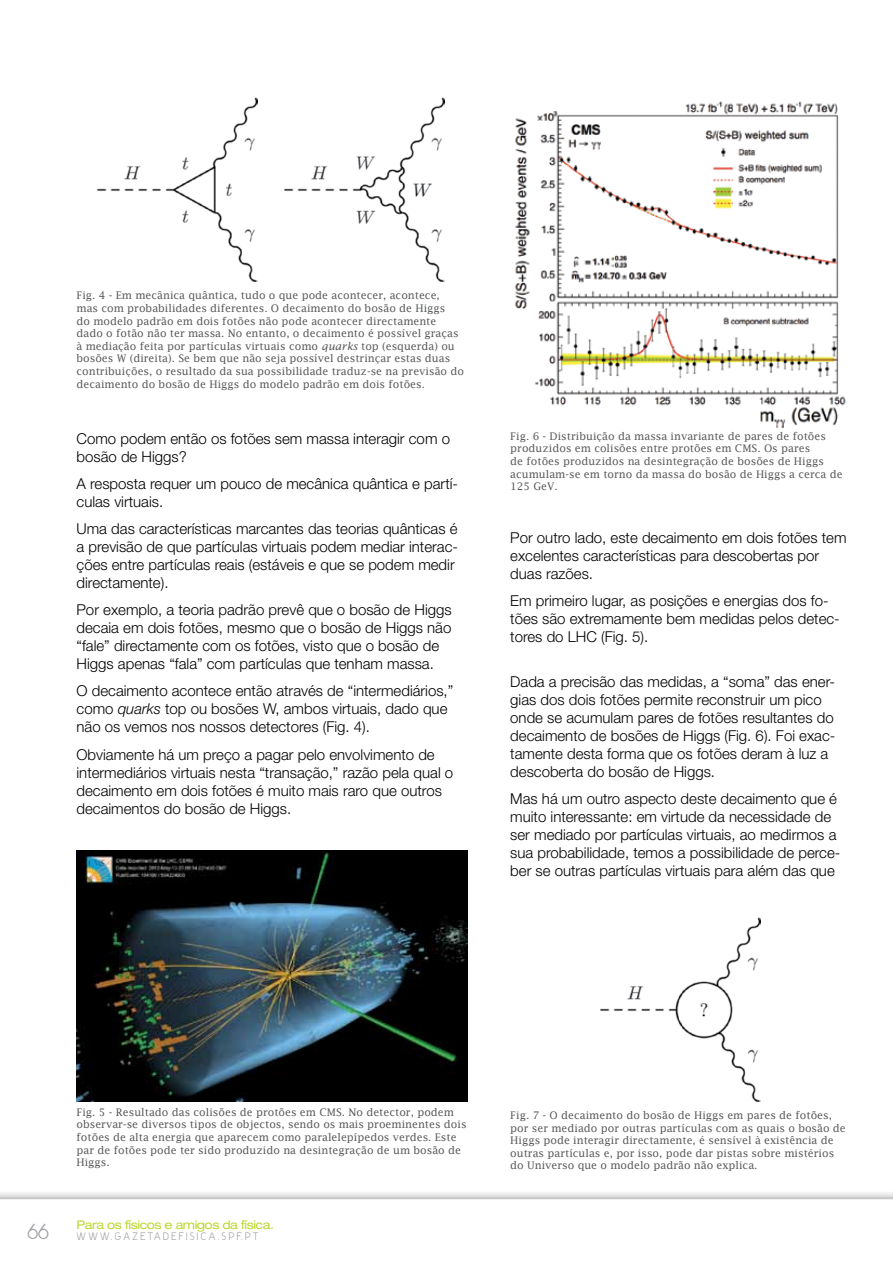
<style>
.page{position:relative;width:893px;height:1263px;background:#fff}
.page>*{position:absolute;margin:0;border:0;box-sizing:border-box;transform-origin:0 0}
.t1{font:18px "Y2 K Neophyte";color:#9d9fa2}
.t2{font:300 15px/18px "Helvetica Neue LT Std";color:#000}
.t3{font:expanded 12px "Helvetica Neue LT Std";letter-spacing:-.04em;color:#bfd730}
.t4{font:10.5px/12.6px "Lucida Fax";color:#58595b}
.t5{font:9px "Y2 K Neophyte";letter-spacing:.28em;color:#9d9fa2}
.s1{font-style:italic}
</style>
<div class="page">
<div style="left:0;top:1190px;width:893px;height:73px;background:#000;opacity:.45"></div>
<svg style="left:0;top:1199px;width:893px;height:64px"></svg>
<img style="left:98px;top:98px;width:160px;height:184px">
<img style="left:285px;top:98px;width:160px;height:184px">
<img style="left:77px;top:850px;width:391px;height:251px">
<img style="left:515px;top:101px;width:331px;height:328px">
<img style="left:600px;top:917px;width:160px;height:184px">
<p class="t4" style="left:77px;top:289px;width:389px">Fig. 4 - Em mecânica quântica, tudo o que pode acontecer, acontece, mas com probabilidades diferentes. O decaimento do bosão de Higgs<br>do modelo padrão em dois fotões não pode acontecer directamente dado o fotão não ter massa. No entanto, o decaimento é possível graças à mediação feita por partículas virtuais como <span class="s1">quarks</span> top (esquerda) ou bosões W (direita). Se bem que não seja possível destrinçar estas duas contribuições, o resultado da sua possibilidade traduz-se na previsão do decaimento do bosão de Higgs do modelo padrão em dois fotões.</p>
<p class="t2" style="left:77px;top:430px;width:375px">Como podem então os fotões sem massa interagir com o bosão de Higgs?</p>
<p class="t2" style="left:77px;top:475px;width:383px">A resposta requer um pouco de mecânica quântica e partí&shy;culas virtuais.</p>
<p class="t2" style="left:77px;top:520px;width:383px">Uma das características marcantes das teorias quânticas é a previsão de que partículas virtuais podem mediar interac&shy;ções entre partículas reais (estáveis e que se podem medir directamente).</p>
<p class="t2" style="left:77px;top:601px;width:377px">Por exemplo, a teoria padrão prevê que o bosão de Higgs decaia em dois fotões, mesmo que o bosão de Higgs não “fale” directamente com os fotões, visto que o bosão de Higgs apenas “fala” com partículas que tenham massa.</p>
<p class="t2" style="left:77px;top:682px;width:378px">O decaimento acontece então através de “intermediários,” como <span class="s1">quarks</span> top ou bosões W, ambos virtuais, dado que não os vemos nos nossos detectores (Fig. 4).</p>
<p class="t2" style="left:77px;top:745px;width:378px">Obviamente há um preço a pagar pelo envolvimento de intermediários virtuais nesta “transação,” razão pela qual o decaimento em dois fotões é muito mais raro que outros decaimentos do bosão de Higgs.</p>
<p class="t4" style="left:510px;top:430px;width:334px">Fig. 6 - Distribuição da massa invariante de pares de fotões produzidos em colisões entre protões em CMS. Os pares<br>de fotões produzidos na desintegração de bosões de Higgs acumulam-se em torno da massa do bosão de Higgs a cerca de 125 GeV.</p>
<p class="t2" style="left:510px;top:529px;width:338px">Por outro lado, este decaimento em dois fotões tem excelentes características para descobertas por duas razões.</p>
<p class="t2" style="left:510px;top:592px;width:331px">Em primeiro lugar, as posições e energias dos fo&shy;tões são extremamente bem medidas pelos detec&shy;tores do LHC (Fig. 5).</p>
<p class="t2" style="left:510px;top:673px;width:327px">Dada a precisão das medidas, a “soma” das ener&shy;gias dos dois fotões permite reconstruir um pico onde se acumulam pares de fotões resultantes do decaimento de bosões de Higgs (Fig. 6). Foi exac&shy;tamente desta forma que os fotões deram à luz a descoberta do bosão de Higgs.</p>
<p class="t2" style="left:510px;top:790px;width:332px">Mas há um outro aspecto deste decaimento que é muito interessante: em virtude da necessidade de ser mediado por partículas virtuais, ao medirmos a sua probabilidade, temos a possibilidade de perce&shy;ber se outras partículas virtuais para além das que</p>
<p class="t4" style="left:77px;top:1106px;width:392px">Fig. 5 - Resultado das colisões de protões em CMS. No detector, podem observar-se diversos tipos de objectos, sendo os mais proeminentes dois fotões de alta energia que aparecem como paralelepípedos verdes. Este par de fotões pode ter sido produzido na desintegração de um bosão de Higgs.</p>
<p class="t3" style="left:77px;top:1217px;width:199px">Para os físicos e amigos da física.</p>
<p class="t1" style="left:27px;top:1219px;width:23px">66</p>
<p class="t5" style="left:77px;top:1230px;width:183px">WWW.GAZETADEFISICA.SPF.PT</p>
<p class="t4" style="left:510px;top:1109px;width:337px">Fig. 7 - O decaimento do bosão de Higgs em pares de fotões, por ser mediado por outras partículas com as quais o bosão de Higgs pode interagir directamente, é sensível à existência de outras partículas e, por isso, pode dar pistas sobre mistérios do Universo que o modelo padrão não explica.</p>
</div>
